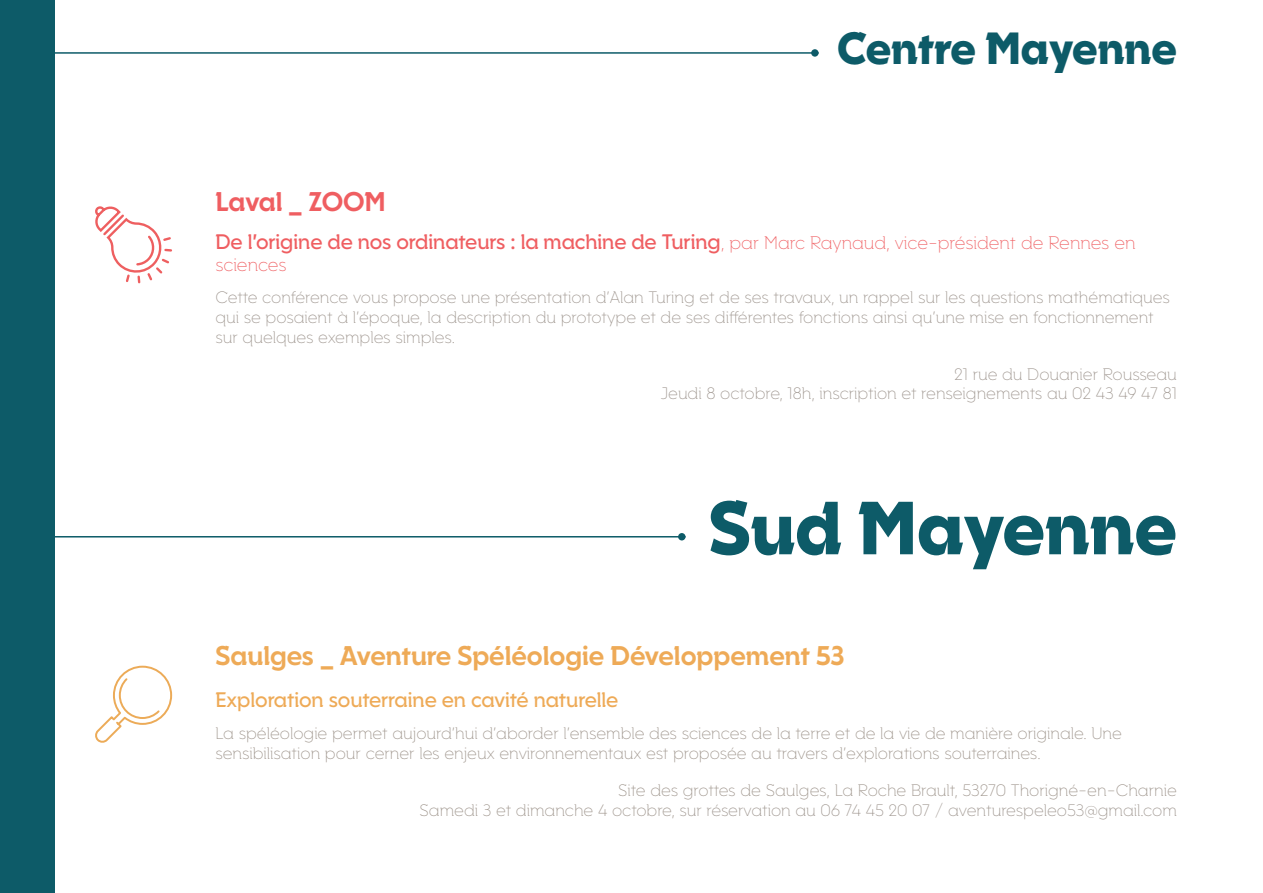
<style>
.page{position:relative;width:1263px;height:893px;background:#fff}
.page>*{position:absolute;margin:0;border:0;box-sizing:border-box;transform-origin:0 0}
.t1{font:900 75px "Campora Classic";color:#0d5b68}
.t2{font:900 45px "Campora Classic";color:#0d5b68}
.t3{font:800 27px "Campora Classic";color:#eeaa57}
.t4{font:800 27px "Campora Classic";letter-spacing:-.01em;color:#ef5e61}
.t5{font:700 21px "Campora Classic";letter-spacing:-.005em;color:#ef5e61}
.t6{font:700 21px "Campora Classic";letter-spacing:-.005em;color:#eeaa57}
.t7{font:300 18px "Campora Classic";color:#ef5e61}
.t8{font:300 16.5px/19.8px "Campora Classic";color:#9b9188}
.t9{font:300 16.5px/19.8px "Campora Classic";color:#9b928b}
.s1{font-weight:300;font-size:18px}
.s2{color:#9b928b}
</style>
<div class="page">
<svg style="left:95px;top:206px;width:77px;height:78px"></svg>
<svg style="left:95px;top:665px;width:78px;height:78px"></svg>
<div style="left:0;top:0;width:54px;height:893px;background:#0d5b68"></div>
<hr style="left:39px;top:52px;width:780px;height:2px;background:#0d5b68">
<div style="left:811px;top:49px;width:8px;height:8px;background:#0d5b68;border-radius:50%"></div>
<hr style="left:0;top:536px;width:685px;height:1px;background:#0d5b68">
<div style="left:678px;top:533px;width:7px;height:7px;background:#0d5b68;border-radius:50%"></div>
<h2 class="t2" style="left:837px;top:20px;width:341px">Centre Mayenne</h2>
<h3 class="t4" style="left:215px;top:184px;width:172px">Laval _ ZOOM</h3>
<p class="t5" style="left:215px;top:228px;width:922px">De l’origine de nos ordinateurs : la machine de Turing<span class="s1">, par Marc Raynaud, vice-président de Rennes en</span></p>
<p class="t7" style="left:215px;top:253px;width:73px">sciences</p>
<p class="t9" style="left:215px;top:287px;width:956px">Cette conférence vous propose une présentation d’Alan Turing et de ses travaux, un rappel sur les questions mathématiques qui se posaient à l’époque, la description du prototype et de ses différentes fonctions ainsi qu’une mise en fonctionnement sur quelques exemples simples.</p>
<p class="t9" style="left:660px;top:364px;width:518px;text-align:right">21 rue du Douanier Rousseau<br>Jeudi 8 octobre, 18h, inscription et renseignements au 02 43 49 47 81</p>
<h1 class="t1" style="left:709px;top:480px;width:469px">Sud Mayenne</h1>
<h3 class="t3" style="left:215px;top:638px;width:630px">Saulges _ Aventure Spéléologie Développement 53</h3>
<p class="t6" style="left:215px;top:686px;width:404px">Exploration souterraine en cavité naturelle</p>
<p class="t8" style="left:215px;top:723px;width:908px">La spéléologie permet aujourd’hui d’aborder l’ensemble des sciences de la terre et de la vie de manière originale. Une sensibilisation pour cerner les enjeux environnementaux est proposée au travers d’explorations souterraines.</p>
<p class="t8" style="left:419px;top:780px;width:759px;text-align:right">Site des grottes de Saulges, La Roche Brault, 53270 Thorigné-en-Charnie<br>Samedi 3 et dimanche 4 octobre, <span class="s2">sur réservation au 06 74 45 20 07 / aventurespeleo53@gmail.com</span></p>
</div>
